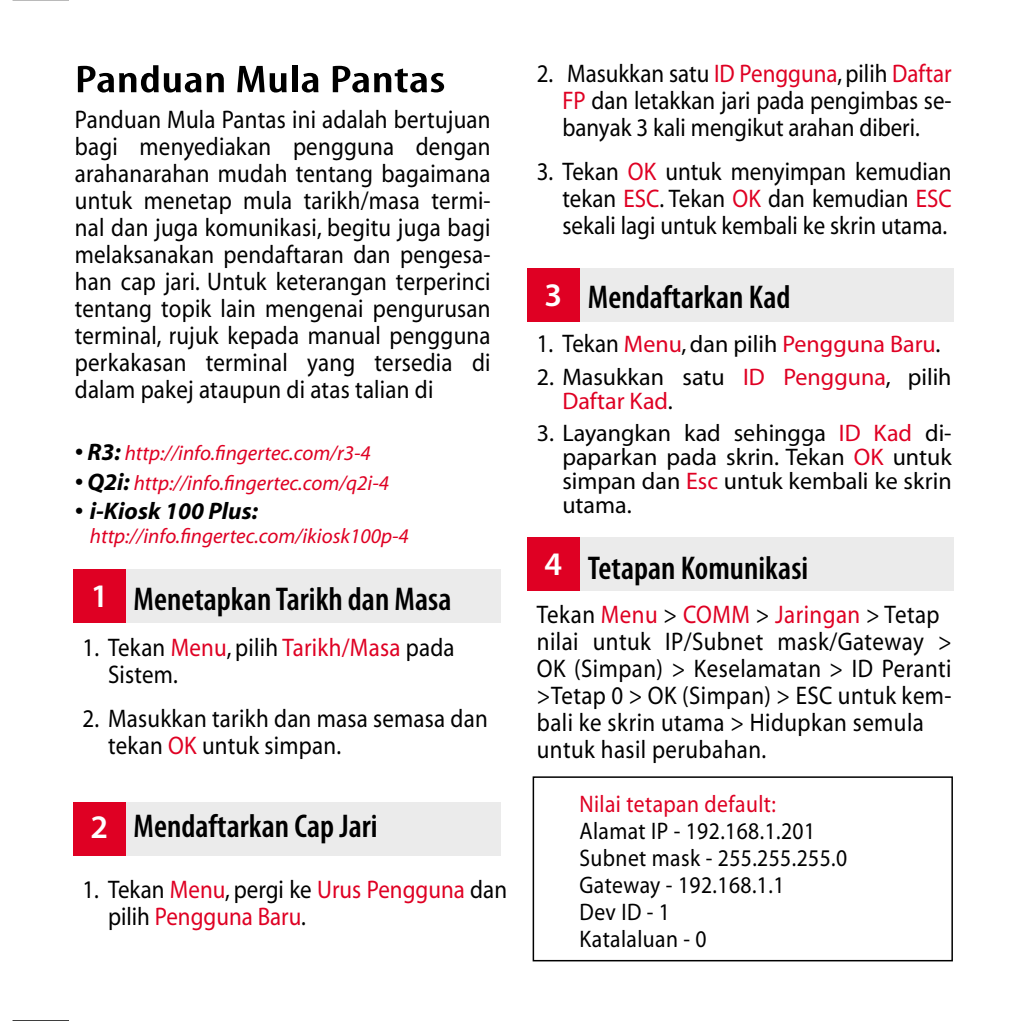
<style>
.page{position:relative;width:1021px;height:1021px;background:#fff}
.page>*{position:absolute;margin:0;border:0;box-sizing:border-box;transform-origin:0 0}
.t1{font:600 condensed 39px "Myriad Pro";letter-spacing:.01em;color:#000;scale:1.3 1}
.t2{font:600 condensed 33px "Myriad Pro";color:#000}
.t3{font:600 33px "Myriad Pro";color:#fff}
.t4{font:25.5px/27px "Myriad";letter-spacing:.01em;color:#000;text-align:justify;scale:.9 1}
.t5{font:25.5px/27px "Myriad";color:#df0023;scale:.9 1}
.t6{font:24px/24px "Myriad";letter-spacing:.005em;color:#000}
.t7{font:24px/27px "Myriad";letter-spacing:.005em;color:#000;scale:.9 1}
.t8{font:24px "Myriad";color:#df0023}
.t9{font:24px "Myriad";letter-spacing:.02em;color:#df0023;scale:.9 1}
.t10{font:italic 700 24px "Myriad";color:#000}
.t11{font:italic 21px "Myriad";color:#df0023}
.s1{font-weight:700;font-size:24px;color:#000}
.s2{color:#df0023}
.s3{color:#000}
.s4{font-size:25.5px;color:#000}
</style>
<div class="page">
<hr style="left:13px;top:0;width:56px;height:1px;background:#000">
<hr style="left:13px;top:1020px;width:56px;height:1px;background:#000">
<div style="left:74px;top:569px;width:426px;height:53px;background:#ebebeb"></div>
<div style="left:74px;top:569px;width:52px;height:53px;background:#df0023"></div>
<div style="left:527px;top:268px;width:426px;height:53px;background:#ebebeb"></div>
<div style="left:527px;top:268px;width:52px;height:53px;background:#df0023"></div>
<div style="left:532px;top:776px;width:420px;height:185px;border:2px solid #000"></div>
<div style="left:74px;top:802px;width:426px;height:53px;background:#ebebeb"></div>
<div style="left:74px;top:802px;width:52px;height:53px;background:#df0023"></div>
<div style="left:527px;top:537px;width:426px;height:54px;background:#ebebeb"></div>
<div style="left:527px;top:537px;width:52px;height:54px;background:#df0023"></div>
<h1 class="t1" style="left:75px;top:55px;width:286px">Panduan Mula Pantas</h1>
<p class="t4" style="left:75px;top:107px;width:463px">Panduan Mula Pantas ini adalah bertujuan bagi menyediakan pengguna dengan arahanarahan mudah tentang bagaimana untuk menetap mula tarikh/masa termi&shy;nal dan juga komunikasi, begitu juga bagi melaksanakan pendaftaran dan pengesa&shy;han cap jari. Untuk keterangan terperinci tentang topik lain mengenai pengurusan terminal, rujuk kepada manual pengguna perkakasan terminal yang tersedia di dalam pakej ataupun di atas talian di</p>
<p class="t11" style="left:75px;top:443px;width:297px"><span class="s1">• R3:</span> http://info.fingertec.com/r3-4</p>
<p class="t11" style="left:75px;top:472px;width:316px"><span class="s1">• Q2i:</span> http://info.fingertec.com/q2i-4</p>
<p class="t10" style="left:75px;top:499px;width:185px">• i-Kiosk 100 Plus:</p>
<p class="t11" style="left:90px;top:526px;width:320px">http://info.fingertec.com/ikiosk100p-4</p>
<p class="t2" style="left:134px;top:579px;width:319px">Menetapkan Tarikh dan Masa</p>
<p class="t4" style="left:108px;top:635px;width:386px;text-indent:-26px">1. Tekan <span class="s2">Menu</span>, pilih <span class="s2">Tarikh/Masa</span> pada<br>Sistem.</p>
<p class="t4" style="left:108px;top:706px;width:423px;text-indent:-26px">2. Masukkan tarikh dan masa semasa dan tekan <span class="s2">OK</span> untuk simpan.</p>
<p class="t3" style="left:91px;top:574px;width:19px">1</p>
<p class="t2" style="left:134px;top:805px;width:245px">Mendaftarkan Cap Jari</p>
<p class="t5" style="left:108px;top:876px;width:445px;text-indent:-26px"><span class="s3">1. Tekan</span> Menu<span class="s3">, pergi ke</span> Urus Pengguna <span class="s3">dan pilih</span> Pengguna Baru<span class="s3">.</span></p>
<p class="t3" style="left:91px;top:806px;width:19px">2</p>
<p class="t4" style="left:562px;top:61px;width:434px;text-indent:-26px">2. Masukkan satu <span class="s2">ID Pengguna</span>,pilih <span class="s2">Daftar FP</span> dan letakkan jari pada pengimbas se&shy;banyak 3 kali mengikut arahan diberi.</p>
<p class="t4" style="left:562px;top:159px;width:434px;text-indent:-26px">3. Tekan <span class="s2">OK</span> untuk menyimpan kemudian tekan <span class="s2">ESC</span>. Tekan <span class="s2">OK</span> dan kemudian <span class="s2">ESC </span>sekali lagi untuk kembali ke skrin utama.</p>
<p class="t3" style="left:544px;top:273px;width:19px">3</p>
<p class="t2" style="left:588px;top:277px;width:204px">Mendaftarkan Kad</p>
<p class="t8" style="left:537px;top:332px;width:405px"><span class="s4">1. Tekan</span> Menu<span class="s3">, dan pilih</span> Pengguna Baru<span class="s3">.</span></p>
<p class="t6" style="left:562px;top:366px;width:391px;text-indent:-26px">2. Masukkan satu <span class="s2">ID Pengguna</span>, pilih<br><span class="s2">Daftar Kad</span>.</p>
<p class="t6" style="left:562px;top:422px;width:391px;text-align:justify;text-indent:-26px">3. Layangkan kad sehingga <span class="s2">ID Kad</span> di&shy;paparkan pada skrin. Tekan <span class="s2">OK</span> untuk simpan dan <span class="s2">Esc</span> untuk kembali ke skrin utama.</p>
<p class="t3" style="left:544px;top:543px;width:19px">4</p>
<p class="t2" style="left:588px;top:547px;width:222px">Tetapan Komunikasi</p>
<p class="t4" style="left:537px;top:602px;width:462px;text-align:left">Tekan <span class="s2">Menu</span> &gt; <span class="s2">COMM</span> &gt; <span class="s2">Jaringan</span> &gt; Tetap nilai untuk IP/Subnet mask/Gateway &gt; OK (Simpan) &gt; Keselamatan &gt; ID Peranti &gt;Tetap 0 &gt; OK (Simpan) &gt; ESC untuk kem&shy;bali ke skrin utama &gt; Hidupkan semula untuk hasil perubahan.</p>
<p class="t9" style="left:579px;top:792px;width:220px">Nilai tetapan default:</p>
<p class="t7" style="left:579px;top:818px;width:299px">Alamat IP - 192.168.1.201<br>Subnet mask - 255.255.255.0<br>Gateway - 192.168.1.1<br>Dev ID - 1<br>Katalaluan - 0</p>
</div>
